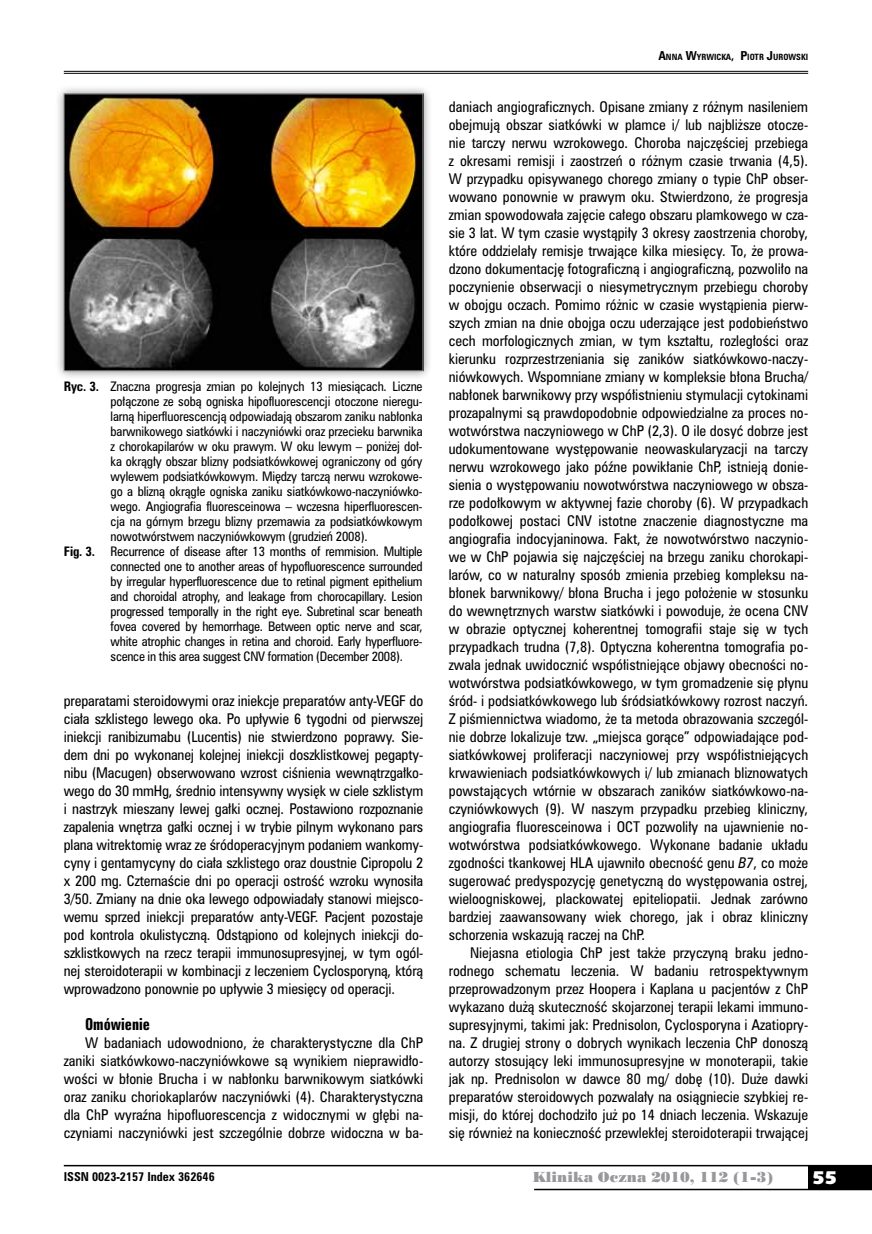
<style>
.page{position:relative;width:872px;height:1234px;background:#fff}
.page>*{position:absolute;margin:0;border:0;box-sizing:border-box;transform-origin:0 0}
.t1{font:18px "Humanst 531 U Blk PL";color:#fff}
.t2{font:15px "Zurich Bd X Cn PL";color:#000}
.t3{font:13.5px/18px "Zurich Cn PL";color:#000;text-align:justify}
.t4{font:13.5px "Poster Bodoni PL";color:#98989c}
.t5{font:12px/15px "Zurich Cn PL";letter-spacing:-.02em;color:#000;text-align:justify}
.t6{font:700 12px "Zurich Cn PL";color:#000}
.t7{font:700 11.25px "Zurich Cn PL";color:#000}
.t8{font:700 7.8px "Zurich Cn PL";color:#000}
.s1{font-weight:700}
.s2{font-size:11.25px}
.s3{font-style:italic}
</style>
<div class="page">
<div style="left:808px;top:1165px;width:64px;height:24px;background:#000"></div>
<hr style="left:64px;top:1164px;width:808px;height:2px;background:#000">
<hr style="left:534px;top:1188px;width:338px;height:1px;background:#000">
<hr style="left:64px;top:71px;width:744px;height:1px;background:#000">
<hr style="left:64px;top:73px;width:744px;height:1px;background:#000">
<div style="left:55px;top:85px;width:377px;height:295px;background:#000;opacity:.45"></div>
<img style="left:66px;top:96px;width:355px;height:273px">
<p class="t5" style="left:111px;top:378px;width:313px;text-indent:-47px"><span class="s1">Ryc. 3.</span> Znaczna progresja zmian po kolejnych 13 miesiącach. Liczne połączone ze sobą ogniska hipofluorescencji otoczone nieregu&shy;larną hiperfluorescencją odpowiadają obszarom zaniku nabłonka barwnikowego siatkówki i naczyniówki oraz przecieku barwnika z chorokapilarów w oku prawym. W oku lewym – poniżej doł&shy;ka okrągły obszar blizny podsiatkówkowej ograniczony od góry wylewem podsiatkówkowym. Między tarczą nerwu wzrokowe&shy;go a blizną okrągłe ogniska zaniku siatkówkowo-naczyniówko&shy;wego. Angiografia fluoresceinowa – wczesna hiperfluorescen&shy;cja na górnym brzegu blizny przemawia za podsiatkówkowym nowotwórstwem naczyniówkowym (grudzień 2008).</p>
<p class="t6" style="left:64px;top:543px;width:33px">Fig. 3.</p>
<p class="t5" style="left:111px;top:543px;width:313px">Recurrence of disease after 13 months of remmision. Multiple connected one to another areas of hypofluorescence surrounded by irregular hyperfluorescence due to retinal pigment epithelium and choroidal atrophy, and leakage from chorocapillary. Lesion progressed temporally in the right eye. Subretinal scar beneath fovea covered by hemorrhage. Between optic nerve and scar, white atrophic changes in retina and choroid. Early hyperfluore&shy;scence in this area suggest CNV formation (December 2008).</p>
<p class="t3" style="left:64px;top:691px;width:361px">preparatami steroidowymi oraz iniekcje preparatów anty-VEGF do ciała szklistego lewego oka. Po upływie 6 tygodni od pierwszej iniekcji ranibizumabu (Lucentis) nie stwierdzono poprawy. Sie&shy;dem dni po wykonanej kolejnej iniekcji doszklistkowej pegapty&shy;nibu (Macugen) obserwowano wzrost ciśnienia wewnątrzgałko&shy;wego do 30 mmHg, średnio intensywny wysięk w ciele szklistym i nastrzyk mieszany lewej gałki ocznej. Postawiono rozpoznanie zapalenia wnętrza gałki ocznej i w trybie pilnym wykonano pars plana witrektomię wraz ze śródoperacyjnym podaniem wankomy&shy;cyny i gentamycyny do ciała szklistego oraz doustnie Cipropolu 2 x 200 mg. Czternaście dni po operacji ostrość wzroku wynosiła 3/50. Zmiany na dnie oka lewego odpowiadały stanowi miejsco&shy;wemu sprzed iniekcji preparatów anty-VEGF. Pacjent pozostaje pod kontrola okulistyczną. Odstąpiono od kolejnych iniekcji do&shy;szklistkowych na rzecz terapii immunosupresyjnej, w tym ogól&shy;nej steroidoterapii w kombinacji z leczeniem Cyclosporyną, którą wprowadzono ponownie po upływie 3 miesięcy od operacji.</p>
<p class="t2" style="left:85px;top:1014px;width:66px">Omówienie</p>
<p class="t3" style="left:64px;top:1033px;width:361px;text-indent:21px">W badaniach udowodniono, że charakterystyczne dla ChP zaniki siatkówkowo-naczyniówkowe są wynikiem nieprawidło&shy;wości w błonie Brucha i w nabłonku barwnikowym siatkówki oraz zaniku choriokaplarów naczyniówki (4). Charakterystyczna dla ChP wyraźna hipofluorescencja z widocznymi w głębi na&shy;czyniami naczyniówki jest szczególnie dobrze widoczna w ba-</p>
<p class="t8" style="left:658px;top:52px;width:151px"><span class="s2">A</span>NNA <span class="s2">W</span>YRWICKA<span class="s2">, P</span>IOTR <span class="s2">J</span>UROWSKI</p>
<p class="t3" style="left:449px;top:97px;width:361px">daniach angiograficznych. Opisane zmiany z różnym nasileniem obejmują obszar siatkówki w plamce i/ lub najbliższe otocze&shy;nie tarczy nerwu wzrokowego. Choroba najczęściej przebiega z okresami remisji i zaostrzeń o różnym czasie trwania (4,5).<br>W przypadku opisywanego chorego zmiany o typie ChP obser&shy;wowano ponownie w prawym oku. Stwierdzono, że progresja zmian spowodowała zajęcie całego obszaru plamkowego w cza&shy;sie 3 lat. W tym czasie wystąpiły 3 okresy zaostrzenia choroby, które oddzielały remisje trwające kilka miesięcy. To, że prowa&shy;dzono dokumentację fotograficzną i angiograficzną, pozwoliło na poczynienie obserwacji o niesymetrycznym przebiegu choroby w obojgu oczach. Pomimo różnic w czasie wystąpienia pierw&shy;szych zmian na dnie obojga oczu uderzające jest podobieństwo cech morfologicznych zmian, w tym kształtu, rozległości oraz kierunku rozprzestrzeniania się zaników siatkówkowo-naczy&shy;niówkowych. Wspomniane zmiany w kompleksie błona Brucha/ nabłonek barwnikowy przy współistnieniu stymulacji cytokinami prozapalnymi są prawdopodobnie odpowiedzialne za proces no&shy;wotwórstwa naczyniowego w ChP (2,3). O ile dosyć dobrze jest udokumentowane występowanie neowaskularyzacji na tarczy nerwu wzrokowego jako późne powikłanie ChP, istnieją donie&shy;sienia o występowaniu nowotwórstwa naczyniowego w obsza&shy;rze podołkowym w aktywnej fazie choroby (6). W przypadkach podołkowej postaci CNV istotne znaczenie diagnostyczne ma angiografia indocyjaninowa. Fakt, że nowotwórstwo naczynio&shy;we w ChP pojawia się najczęściej na brzegu zaniku chorokapi&shy;larów, co w naturalny sposób zmienia przebieg kompleksu na&shy;błonek barwnikowy/ błona Brucha i jego położenie w stosunku do wewnętrznych warstw siatkówki i powoduje, że ocena CNV w obrazie optycznej koherentnej tomografii staje się w tych przypadkach trudna (7,8). Optyczna koherentna tomografia po&shy;zwala jednak uwidocznić współistniejące objawy obecności no&shy;wotwórstwa podsiatkówkowego, w tym gromadzenie się płynu śród- i podsiatkówkowego lub śródsiatkówkowy rozrost naczyń.<br>Z piśmiennictwa wiadomo, że ta metoda obrazowania szczegól&shy;nie dobrze lokalizuje tzw. „miejsca gorące” odpowiadające pod&shy;siatkówkowej proliferacji naczyniowej przy współistniejących krwawieniach podsiatkówkowych i/ lub zmianach bliznowatych powstających wtórnie w obszarach zaników siatkówkowo-na&shy;czyniówkowych (9). W naszym przypadku przebieg kliniczny, angiografia fluoresceinowa i OCT pozwoliły na ujawnienie no&shy;wotwórstwa podsiatkówkowego. Wykonane badanie układu zgodności tkankowej HLA ujawniło obecność genu <span class="s3">B7</span>, co może sugerować predyspozycję genetyczną do występowania ostrej, wieloogniskowej, plackowatej epiteliopatii. Jednak zarówno bardziej zaawansowany wiek chorego, jak i obraz kliniczny schorzenia wskazują raczej na ChP.</p>
<p class="t3" style="left:449px;top:943px;width:361px;text-indent:21px">Niejasna etiologia ChP jest także przyczyną braku jedno&shy;rodnego schematu leczenia. W badaniu retrospektywnym przeprowadzonym przez Hoopera i Kaplana u pacjentów z ChP wykazano dużą skuteczność skojarzonej terapii lekami immuno&shy;supresyjnymi, takimi jak: Prednisolon, Cyclosporyna i Azatiopry&shy;na. Z drugiej strony o dobrych wynikach leczenia ChP donoszą autorzy stosujący leki immunosupresyjne w monoterapii, takie jak np. Prednisolon w dawce 80 mg/ dobę (10). Duże dawki preparatów steroidowych pozwalały na osiągniecie szybkiej re&shy;misji, do której dochodziło już po 14 dniach leczenia. Wskazuje się również na konieczność przewlekłej steroidoterapii trwającej</p>
<p class="t7" style="left:64px;top:1168px;width:152px">ISSN 0023-2157 Index 362646</p>
<p class="t4" style="left:532px;top:1168px;width:242px">Klinika Oczna 2010, 112 (1-3)</p>
<h1 class="t1" style="left:812px;top:1165px;width:26px">55</h1>
</div>
